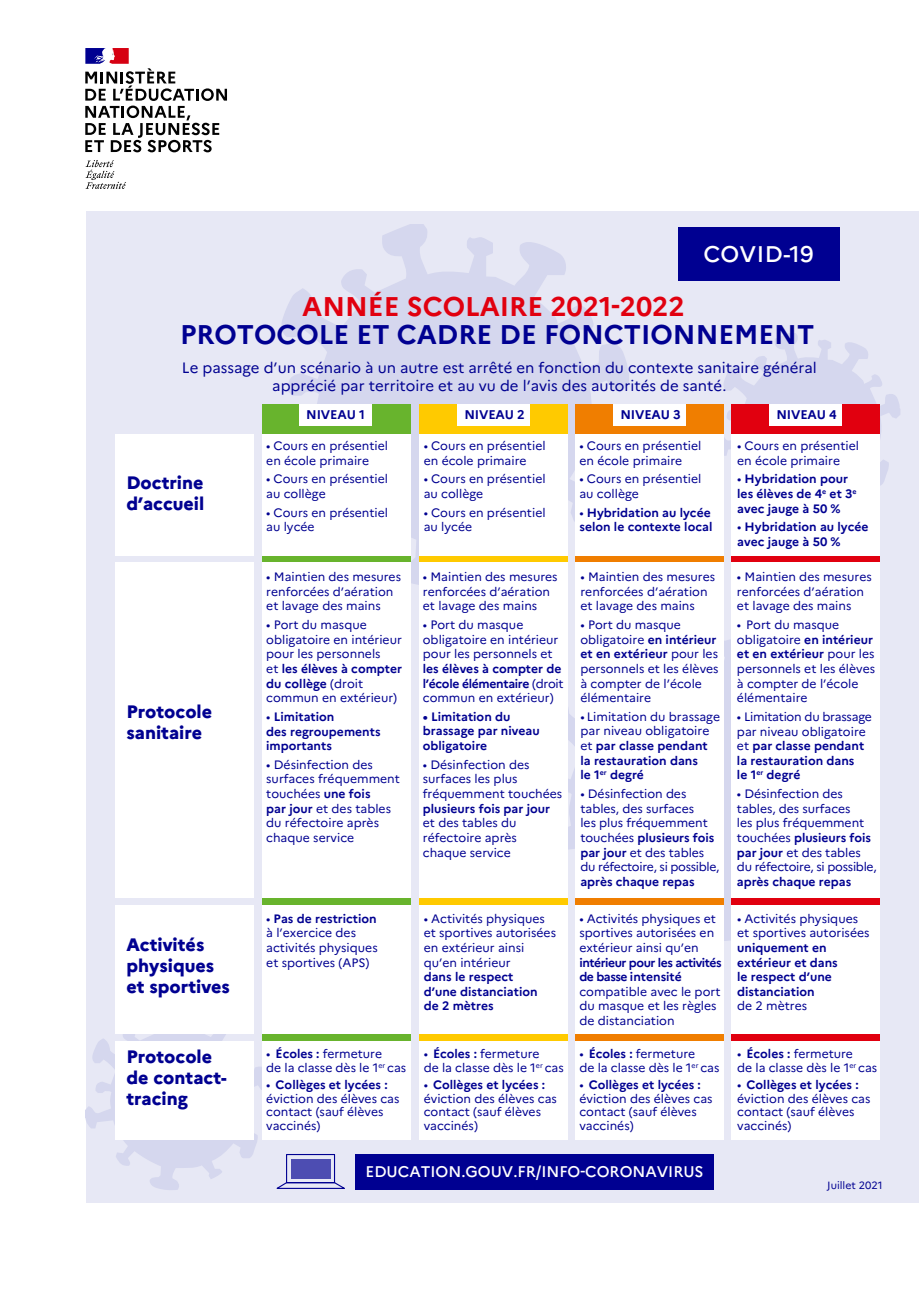
<style>
.page{position:relative;width:919px;height:1289px;background:#fff}
.page>*{position:absolute;margin:0;border:0;box-sizing:border-box;transform-origin:0 0}
.t1{font:700 27px "Marianne";color:#000091}
.t2{font:700 27px "Marianne";color:#e1000f}
.t3{font:500 22.65px "Marianne";letter-spacing:.02em;color:#fff}
.t4{font:800 18px/21px "Marianne";color:#000091}
.t5{font:500 15.45px "Marianne";color:#fff}
.t6{font:15px/18px "Marianne";color:#000091;text-align:center}
.t7{font:700 12.6px "Marianne";letter-spacing:-.01em;color:#000091}
.t8{font:12.15px/14.5px "Marianne";color:#000091}
.t9{font:700 12.15px/14.5px "Marianne";color:#000091}
.t10{font:700 12.15px/14.5px "Marianne";letter-spacing:-.04em;color:#000091}
.t11{font:10.5px "Marianne";color:#000091}
.s1{font-weight:400}
.s2{font-weight:700}
</style>
<div class="page">
<div style="left:86px;top:211px;width:832px;height:991px;background:#e7e8f5"></div>
<div style="left:678px;top:227px;width:161px;height:53px;background:#000091"></div>
<svg style="left:281px;top:224px;width:348px;height:363px;fill:#d5d7ee"></svg>
<svg style="left:723px;top:333px;width:177px;height:185px"></svg>
<svg style="left:567px;top:626px;width:164px;height:359px"></svg>
<svg style="left:85px;top:160px;width:41px;height:29px"></svg>
<svg style="left:85px;top:48px;width:142px;height:104px"></svg>
<div style="left:263px;top:404px;width:148px;height:711px;background:#68b42d"></div>
<div style="left:419px;top:404px;width:148px;height:711px;background:#ffca00"></div>
<div style="left:575px;top:404px;width:148px;height:711px;background:#f07e00"></div>
<div style="left:731px;top:404px;width:149px;height:711px;background:#e1000f"></div>
<div style="left:115px;top:434px;width:139px;height:121px;background:#fff"></div>
<div style="left:263px;top:434px;width:148px;height:121px;background:#fff"></div>
<div style="left:419px;top:434px;width:148px;height:121px;background:#fff"></div>
<div style="left:575px;top:434px;width:148px;height:121px;background:#fff"></div>
<div style="left:731px;top:434px;width:149px;height:121px;background:#fff"></div>
<div style="left:115px;top:905px;width:139px;height:129px;background:#fff"></div>
<div style="left:263px;top:905px;width:148px;height:129px;background:#fff"></div>
<div style="left:419px;top:905px;width:148px;height:129px;background:#fff"></div>
<div style="left:575px;top:905px;width:148px;height:129px;background:#fff"></div>
<div style="left:731px;top:905px;width:149px;height:129px;background:#fff"></div>
<div style="left:263px;top:1041px;width:148px;height:98px;background:#fff"></div>
<div style="left:419px;top:1041px;width:148px;height:98px;background:#fff"></div>
<div style="left:575px;top:1041px;width:148px;height:98px;background:#fff"></div>
<div style="left:731px;top:1041px;width:149px;height:98px;background:#fff"></div>
<div style="left:115px;top:562px;width:139px;height:335px;background:#fff"></div>
<div style="left:263px;top:562px;width:148px;height:335px;background:#fff"></div>
<div style="left:419px;top:562px;width:148px;height:335px;background:#fff"></div>
<div style="left:575px;top:562px;width:148px;height:335px;background:#fff"></div>
<div style="left:731px;top:562px;width:149px;height:335px;background:#fff"></div>
<svg style="left:86px;top:1005px;width:262px;height:185px"></svg>
<div style="left:290px;top:1158px;width:40px;height:20px;background:#4d4db2"></div>
<div style="left:355px;top:1153px;width:358px;height:35px;background:#000091"></div>
<div style="left:299px;top:404px;width:72px;height:22px;background:#fff"></div>
<div style="left:457px;top:404px;width:72px;height:22px;background:#fff"></div>
<div style="left:613px;top:404px;width:72px;height:22px;background:#fff"></div>
<div style="left:769px;top:404px;width:72px;height:22px;background:#fff"></div>
<h2 class="t3" style="left:703px;top:240px;width:112px">COVID-19</h2>
<h1 class="t2" style="left:302px;top:289px;width:384px">ANNÉE SCOLAIRE 2021-2022</h1>
<h1 class="t1" style="left:180px;top:318px;width:635px">PROTOCOLE ET CADRE DE FONCTIONNEMENT</h1>
<p class="t6" style="left:182px;top:359px;width:636px">Le passage d’un scénario à un autre est arrêté en fonction du contexte sanitaire général apprécié par territoire et au vu de l’avis des autorités de santé.</p>
<h3 class="t4" style="left:126px;top:472px;width:79px">Doctrine d’accueil</h3>
<h3 class="t4" style="left:126px;top:701px;width:87px">Protocole sanitaire</h3>
<h3 class="t4" style="left:126px;top:934px;width:105px">Activités physiques et sportives</h3>
<h3 class="t4" style="left:126px;top:1045px;width:102px">Protocole de contact&shy;tracing</h3>
<p class="t7" style="left:306px;top:407px;width:60px">NIVEAU 1</p>
<p class="t7" style="left:464px;top:407px;width:62px">NIVEAU 2</p>
<p class="t7" style="left:620px;top:407px;width:62px">NIVEAU 3</p>
<p class="t7" style="left:776px;top:407px;width:62px">NIVEAU 4</p>
<p class="t8" style="left:266px;top:438px;width:123px">• Cours en présentiel en école primaire</p>
<p class="t8" style="left:266px;top:471px;width:123px">• Cours en présentiel au collège</p>
<p class="t8" style="left:266px;top:505px;width:123px">• Cours en présentiel au lycée</p>
<p class="t8" style="left:737px;top:438px;width:123px">• Cours en présentiel en école primaire</p>
<p class="t9" style="left:737px;top:471px;width:121px"><span class="s1">•</span> Hybridation pour les élèves de 4<sup>e</sup> et 3<sup>e </sup>avec jauge à 50 %</p>
<p class="t9" style="left:737px;top:519px;width:133px"><span class="s1">•</span> Hybridation au lycée avec jauge à 50 %</p>
<p class="t8" style="left:579px;top:438px;width:123px">• Cours en présentiel en école primaire</p>
<p class="t8" style="left:579px;top:471px;width:123px">• Cours en présentiel au collège</p>
<p class="t9" style="left:579px;top:505px;width:134px"><span class="s1">•</span> Hybridation au lycée selon le contexte local</p>
<p class="t8" style="left:423px;top:438px;width:123px">• Cours en présentiel en école primaire</p>
<p class="t8" style="left:423px;top:471px;width:123px">• Cours en présentiel au collège</p>
<p class="t8" style="left:423px;top:505px;width:123px">• Cours en présentiel au lycée</p>
<p class="t8" style="left:266px;top:569px;width:136px">• Maintien des mesures renforcées d’aération et lavage des mains</p>
<p class="t8" style="left:266px;top:617px;width:137px">• Port du masque obligatoire en intérieur pour les personnels<br>et <span class="s2">les élèves à compter du collège</span> (droit commun en extérieur)</p>
<p class="t9" style="left:266px;top:709px;width:116px"><span class="s1">•</span> Limitation<br>des regroupements importants</p>
<p class="t8" style="left:266px;top:757px;width:135px">• Désinfection des surfaces fréquemment touchées <span class="s2">une fois<br>par jour</span> et des tables du réfectoire après chaque service</p>
<p class="t8" style="left:423px;top:569px;width:136px">• Maintien des mesures renforcées d’aération et lavage des mains</p>
<p class="t8" style="left:423px;top:617px;width:137px">• Port du masque obligatoire en intérieur pour les personnels et</p>
<p class="t9" style="left:423px;top:661px;width:142px">les élèves à compter de l’école élémentaire <span class="s1">(droit commun en extérieur)</span></p>
<p class="t9" style="left:423px;top:709px;width:118px">• Limitation du brassage par niveau obligatoire</p>
<p class="t8" style="left:423px;top:757px;width:141px">• Désinfection des surfaces les plus fréquemment touchées</p>
<p class="t9" style="left:423px;top:801px;width:129px">plusieurs fois par jour</p>
<p class="t8" style="left:423px;top:815px;width:96px;text-align:justify">et des tables du réfectoire après chaque service</p>
<p class="t8" style="left:266px;top:911px;width:113px">• <span class="s2">Pas de restriction </span>à l’exercice des activités physiques et sportives (APS)</p>
<p class="t8" style="left:423px;top:911px;width:134px">• Activités physiques et sportives autorisées en extérieur ainsi qu’en intérieur</p>
<p class="t9" style="left:423px;top:969px;width:115px">dans le respect d’une distanciation de 2 mètres</p>
<p class="t8" style="left:266px;top:1047px;width:141px;line-height:13.5px">• <span class="s2">Écoles :</span> fermeture<br>de la classe dès le 1<sup>er</sup> cas</p>
<p class="t8" style="left:266px;top:1078px;width:135px;line-height:13.5px">• <span class="s2">Collèges et lycées : </span>éviction des élèves cas contact (sauf élèves vaccinés)</p>
<p class="t8" style="left:423px;top:1047px;width:141px;line-height:13.5px">• <span class="s2">Écoles :</span> fermeture<br>de la classe dès le 1<sup>er</sup> cas</p>
<p class="t8" style="left:423px;top:1078px;width:135px;line-height:13.5px">• <span class="s2">Collèges et lycées : </span>éviction des élèves cas contact (sauf élèves vaccinés)</p>
<p class="t8" style="left:580px;top:569px;width:136px">• Maintien des mesures renforcées d’aération et lavage des mains</p>
<p class="t8" style="left:580px;top:617px;width:140px">• Port du masque obligatoire <span class="s2">en intérieur et en extérieur</span> pour les personnels et les élèves à compter de l’école élémentaire</p>
<p class="t8" style="left:580px;top:709px;width:141px">• Limitation du brassage par niveau obligatoire et <span class="s2">par classe pendant la restauration dans<br>le 1</span><sup>er</sup> <span class="s2">degré</span></p>
<p class="t8" style="left:580px;top:786px;width:141px">• Désinfection des tables, des surfaces<br>les plus fréquemment touchées <span class="s2">plusieurs fois par jour</span> et des tables du réfectoire, si possible,</p>
<p class="t9" style="left:580px;top:874px;width:116px">après chaque repas</p>
<p class="t8" style="left:579px;top:911px;width:138px">• Activités physiques et sportives autorisées en extérieur ainsi qu’en</p>
<p class="t10" style="left:579px;top:954px;width:144px">intérieur pour les activités de basse intensité</p>
<p class="t8" style="left:579px;top:984px;width:142px">compatible avec le port du masque et les règles de distanciation</p>
<p class="t8" style="left:579px;top:1047px;width:141px;line-height:13.5px">• <span class="s2">Écoles :</span> fermeture<br>de la classe dès le 1<sup>er</sup> cas</p>
<p class="t8" style="left:579px;top:1078px;width:135px;line-height:13.5px">• <span class="s2">Collèges et lycées : </span>éviction des élèves cas contact (sauf élèves vaccinés)</p>
<p class="t5" style="left:365px;top:1161px;width:339px">EDUCATION.GOUV.FR/INFO-CORONAVIRUS</p>
<p class="t8" style="left:737px;top:569px;width:136px">• Maintien des mesures renforcées d’aération et lavage des mains</p>
<p class="t8" style="left:737px;top:617px;width:140px">• Port du masque obligatoire <span class="s2">en intérieur et en extérieur</span> pour les personnels et les élèves à compter de l’école élémentaire</p>
<p class="t8" style="left:737px;top:709px;width:136px">• Limitation du brassage par niveau obligatoire et <span class="s2">par classe pendant la restauration dans<br>le 1</span><sup>er</sup> <span class="s2">degré</span></p>
<p class="t8" style="left:737px;top:786px;width:141px">• Désinfection des tables, des surfaces<br>les plus fréquemment touchées <span class="s2">plusieurs fois par jour</span> et des tables du réfectoire, si possible,</p>
<p class="t9" style="left:737px;top:874px;width:116px">après chaque repas</p>
<p class="t8" style="left:737px;top:911px;width:134px">• Activités physiques et sportives autorisées</p>
<p class="t9" style="left:737px;top:940px;width:102px">uniquement en extérieur et dans le respect d’une distanciation</p>
<p class="t8" style="left:737px;top:998px;width:72px">de 2 mètres</p>
<p class="t8" style="left:737px;top:1047px;width:141px;line-height:13.5px">• <span class="s2">Écoles :</span> fermeture<br>de la classe dès le 1<sup>er</sup> cas</p>
<p class="t8" style="left:737px;top:1078px;width:135px;line-height:13.5px">• <span class="s2">Collèges et lycées : </span>éviction des élèves cas contact (sauf élèves vaccinés)</p>
<p class="t11" style="left:827px;top:1179px;width:57px">Juillet 2021</p>
</div>
